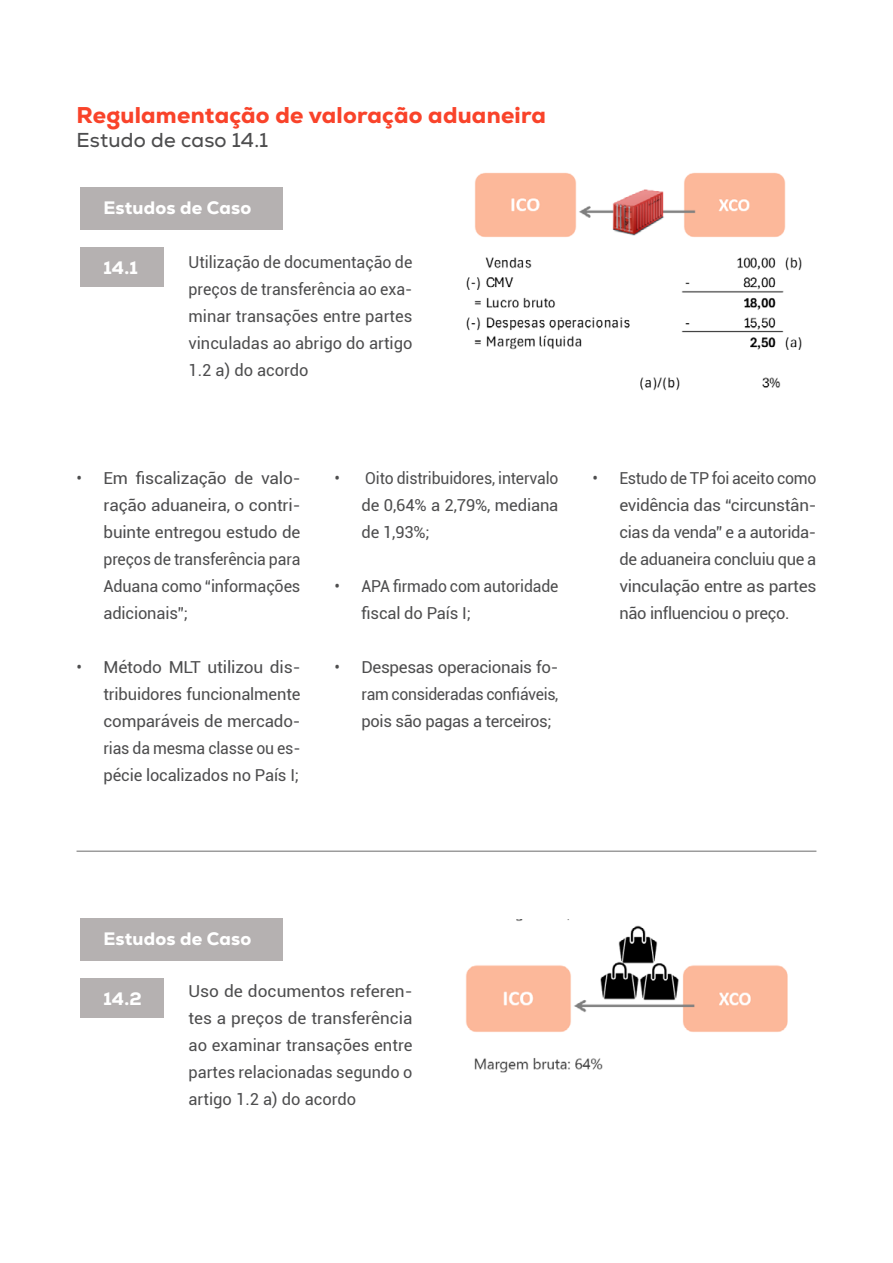
<style>
.page{position:relative;width:893px;height:1263px;background:#fff}
.page>*{position:absolute;margin:0;border:0;box-sizing:border-box;transform-origin:0 0}
.t1{font:800 22.8px "Nexa";letter-spacing:.01em;color:#f9432a}
.t2{font:20.1px "Nexa";letter-spacing:.01em;color:#4d4d4e}
.t3{font:800 18px "Nexa";letter-spacing:.01em;color:#fff}
.t4{font:16.5px/27px "Roboto";letter-spacing:-.01em;color:#4d4d4e;text-align:justify}
.t5{font:16.5px/27px "Roboto";letter-spacing:-.01em;color:#4d4d4e;text-align:justify;scale:1.05 1}
</style>
<div class="page">
<hr style="left:77px;top:850px;width:739px;height:2px;background:#9c9c9c">
<div style="left:80px;top:187px;width:203px;height:42px;background:#b5b1b1"></div>
<div style="left:80px;top:918px;width:203px;height:43px;background:#b5b1b1"></div>
<div style="left:80px;top:247px;width:84px;height:40px;background:#b5b1b1"></div>
<div style="left:80px;top:978px;width:84px;height:40px;background:#b5b1b1"></div>
<img style="left:466px;top:172px;width:336px;height:219px">
<img style="left:466px;top:919px;width:322px;height:154px">
<h1 class="t1" style="left:77px;top:100px;width:471px">Regulamentação de valoração aduaneira</h1>
<p class="t2" style="left:77px;top:127px;width:193px">Estudo de caso 14.1</p>
<p class="t3" style="left:103px;top:196px;width:149px">Estudos de Caso</p>
<p class="t3" style="left:103px;top:256px;width:36px">14.1</p>
<p class="t4" style="left:189px;top:248px;width:225px">Utilização de documentação de preços de transferência ao exa&shy;minar transações entre partes vinculadas ao abrigo do artigo 1.2 a) do acordo</p>
<p class="t4" style="left:104px;top:464px;width:198px;text-indent:-27px">• Em fiscalização de valo&shy;ração aduaneira, o contri&shy;buinte entregou estudo de preços de transferência para Aduana como “informações adicionais”;</p>
<p class="t4" style="left:104px;top:653px;width:198px;text-indent:-27px">• Método MLT utilizou dis&shy;tribuidores funcionalmente comparáveis de mercado&shy;rias da mesma classe ou es&shy;pécie localizados no País I;</p>
<p class="t4" style="left:361px;top:464px;width:198px;text-indent:-27px">• ▪Oito distribuidores, intervalo de 0,64% a 2,79%, mediana de 1,93%;</p>
<p class="t4" style="left:361px;top:572px;width:198px;text-indent:-27px">• APA firmado com autoridade fiscal do País I;</p>
<p class="t4" style="left:361px;top:653px;width:198px;text-indent:-27px">• Despesas operacionais fo&shy;ram consideradas confiáveis, pois são pagas a terceiros;</p>
<p class="t4" style="left:619px;top:464px;width:198px;text-indent:-27px">• Estudo de TP foi aceito como evidência das “circunstân&shy;cias da venda” e a autorida&shy;de aduaneira concluiu que a vinculação entre as partes não influenciou o preço.</p>
<p class="t3" style="left:103px;top:927px;width:149px">Estudos de Caso</p>
<p class="t3" style="left:103px;top:987px;width:40px">14.2</p>
<p class="t5" style="left:189px;top:977px;width:215px">Uso de documentos referen&shy;tes a preços de transferência ao examinar transações entre partes relacionadas segundo o artigo 1.2 a) do acordo</p>
</div>
